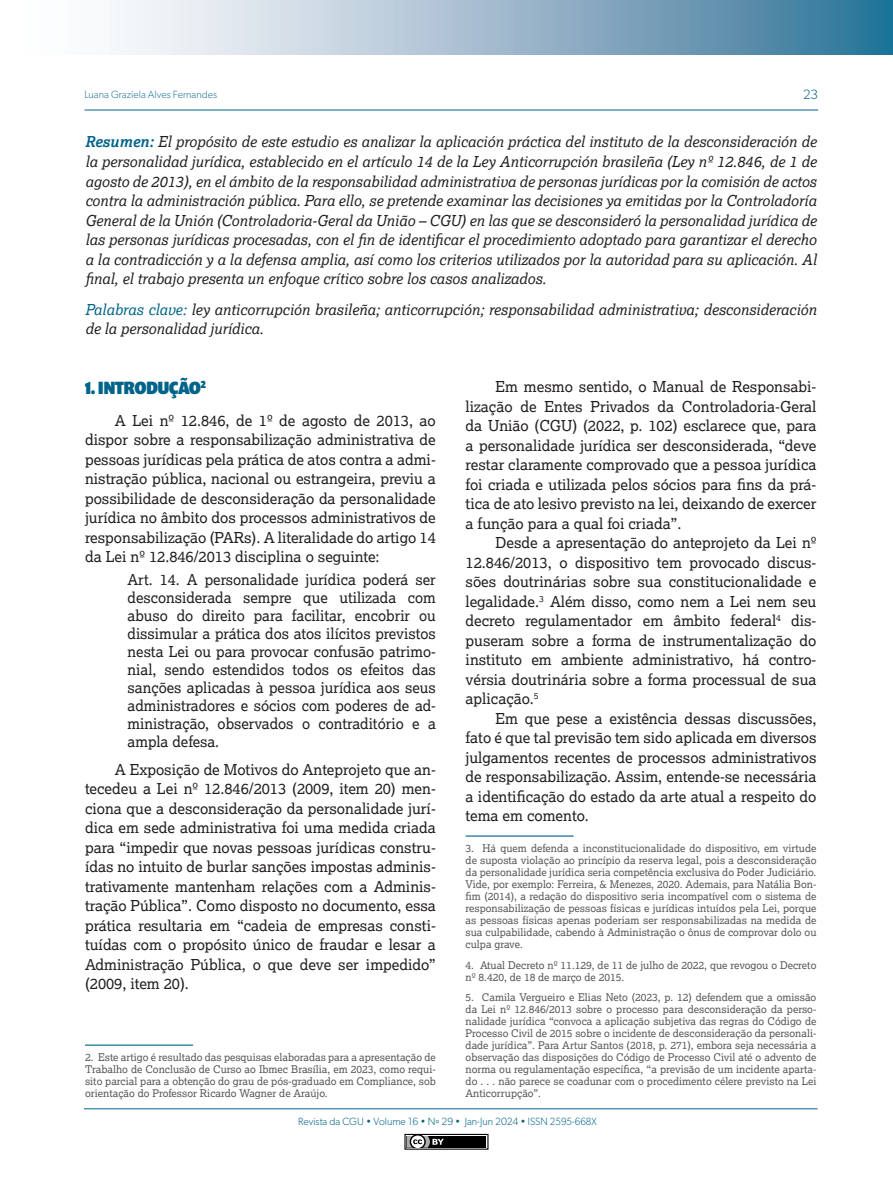
<style>
.page{position:relative;width:893px;height:1191px;background:#fff}
.page>*{position:absolute;margin:0;border:0;box-sizing:border-box;transform-origin:0 0}
.TÍTULO_DUAS_COLUNAS{font:900 18px "Prenton RP Cond";color:#006389}
.TEXTO_DUAS_COLUNAS{font:15px/19.5px "Lexia";color:#231f20;text-align:justify}
.RESUMO{font:italic 15px/19.5px "Lexia";color:#231f20;text-align:justify}
.TEXTO_DUAS_COLUNAS_-_CITAÇÃO{font:15px/18px "Lexia";color:#231f20;text-align:justify}
.t1{font:300 13.5px "Gibson";color:#006389}
.NOTA_DE_RODAPÉ{font:10.5px/12px "Lexia";color:#57585a;text-align:justify}
.t2{font:300 10.5px "Gibson";color:#006389}
.t3{font:300 10.5px "Gibson";color:#237699}
.s1{font-weight:700;color:#006389}
.s2{color:#006389}
</style>
<div class="page">
<svg style="left:117px;top:0;width:776px;height:54px;background:#99b7cb"></svg>
<hr style="left:84px;top:110px;width:734px;height:1px;background:#006389">
<hr style="left:84px;top:1108px;width:734px;height:1px;background:#006389">
<div style="left:404px;top:1133px;width:84px;height:16px;border:1px solid #000"></div>
<div style="left:407px;top:1135px;width:79px;height:12px;background:#000"></div>
<svg style="left:407px;top:1135px;width:37px;height:12px"></svg>
<hr style="left:85px;top:1044px;width:108px;height:1px;background:#006389">
<hr style="left:466px;top:835px;width:108px;height:1px;background:#006389">
<p class="t3" style="left:84px;top:88px;width:134px">Luana Graziela Alves Fernandes</p>
<p class="t1" style="left:803px;top:86px;width:17px">23</p>
<p class="RESUMO" style="left:85px;top:132px;width:733px"><span class="s1">Resumen:</span> El propósito de este estudio es analizar la aplicación práctica del instituto de la desconsideración de la personalidad jurídica, establecido en el artículo 14 de la Ley Anticorrupción brasileña (Ley nº 12.846, de 1 de agosto de 2013), en el ámbito de la responsabilidad administrativa de personas jurídicas por la comisión de actos contra la administración pública. Para ello, se pretende examinar las decisiones ya emitidas por la Controladoría General de la Unión (Controladoria-Geral da União – CGU) en las que se desconsideró la personalidad jurídica de las personas jurídicas procesadas, con el fin de identificar el procedimiento adoptado para garantizar el derecho a la contradicción y a la defensa amplia, así como los criterios utilizados por la autoridad para su aplicación. Al final, el trabajo presenta un enfoque crítico sobre los casos analizados.</p>
<p class="RESUMO" style="left:85px;top:299px;width:733px"><span class="s2">Palabras clave:</span> ley anticorrupción brasileña; anticorrupción; responsabilidad administrativa; desconsideración de la personalidad jurídica.</p>
<p class="TÍTULO_DUAS_COLUNAS" style="left:85px;top:376px;width:122px">1. INTRODUÇÃO<sup>2</sup></p>
<p class="TEXTO_DUAS_COLUNAS" style="left:85px;top:410px;width:352px;text-indent:30px">A Lei nº 12.846, de 1º de agosto de 2013, ao dispor sobre a responsabilização administrativa de pessoas jurídicas pela prática de atos contra a admi&shy;nistração pública, nacional ou estrangeira, previu a possibilidade de desconsideração da personalidade jurídica no âmbito dos processos administrativos de responsabilização (PARs). A literalidade do artigo 14 da Lei nº 12.846/2013 disciplina o seguinte:</p>
<p class="TEXTO_DUAS_COLUNAS_-_CITAÇÃO" style="left:128px;top:570px;width:310px">Art. 14. A personalidade jurídica poderá ser desconsiderada sempre que utilizada com abuso do direito para facilitar, encobrir ou dissimular a prática dos atos ilícitos previstos nesta Lei ou para provocar confusão patrimo&shy;nial, sendo estendidos todos os efeitos das sanções aplicadas à pessoa jurídica aos seus administradores e sócios com poderes de ad&shy;ministração, observados o contraditório e a ampla defesa.</p>
<p class="TEXTO_DUAS_COLUNAS" style="left:85px;top:759px;width:352px;text-indent:30px">A Exposição de Motivos do Anteprojeto que an&shy;tecedeu a Lei nº 12.846/2013 (2009, item 20) men&shy;ciona que a desconsideração da personalidade jurí&shy;dica em sede administrativa foi uma medida criada para “impedir que novas pessoas jurídicas constru&shy;ídas no intuito de burlar sanções impostas adminis&shy;trativamente mantenham relações com a Adminis&shy;tração Pública”. Como disposto no documento, essa prática resultaria em “cadeia de empresas consti&shy;tuídas com o propósito único de fraudar e lesar a Administração Pública, o que deve ser impedido” (2009, item 20).</p>
<p class="NOTA_DE_RODAPÉ" style="left:85px;top:1051px;width:352px">2. Este artigo é resultado das pesquisas elaboradas para a apresentação de Trabalho de Conclusão de Curso ao Ibmec Brasília, em 2023, como requi&shy;sito parcial para a obtenção do grau de pós-graduado em Compliance, sob orientação do Professor Ricardo Wagner de Araújo.</p>
<p class="TEXTO_DUAS_COLUNAS" style="left:466px;top:376px;width:352px;text-indent:30px">Em mesmo sentido, o Manual de Responsabi&shy;lização de Entes Privados da Controladoria-Geral da União (CGU) (2022, p. 102) esclarece que, para a personalidade jurídica ser desconsiderada, “deve restar claramente comprovado que a pessoa jurídica foi criada e utilizada pelos sócios para fins da prá&shy;tica de ato lesivo previsto na lei, deixando de exercer a função para a qual foi criada”.</p>
<p class="TEXTO_DUAS_COLUNAS" style="left:466px;top:532px;width:352px;text-indent:30px">Desde a apresentação do anteprojeto da Lei nº 12.846/2013, o dispositivo tem provocado discus&shy;sões doutrinárias sobre sua constitucionalidade e legalidade.<sup>3</sup> Além disso, como nem a Lei nem seu decreto regulamentador em âmbito federal<sup>4</sup> dis&shy;puseram sobre a forma de instrumentalização do instituto em ambiente administrativo, há contro&shy;vérsia doutrinária sobre a forma processual de sua aplicação.<sup>5</sup></p>
<p class="TEXTO_DUAS_COLUNAS" style="left:466px;top:708px;width:352px;text-indent:30px">Em que pese a existência dessas discussões, fato é que tal previsão tem sido aplicada em diversos julgamentos recentes de processos administrativos de responsabilização. Assim, entende-se necessária a identificação do estado da arte atual a respeito do tema em comento.</p>
<p class="NOTA_DE_RODAPÉ" style="left:466px;top:842px;width:352px">3. Há quem defenda a inconstitucionalidade do dispositivo, em virtude de suposta violação ao princípio da reserva legal, pois a desconsideração da personalidade jurídica seria competência exclusiva do Poder Judiciário.<br>Vide, por exemplo: Ferreira, &amp; Menezes, 2020. Ademais, para Natália Bon&shy;fim (2014), a redação do dispositivo seria incompatível com o sistema de responsabilização de pessoas físicas e jurídicas intuídos pela Lei, porque as pessoas físicas apenas poderiam ser responsabilizadas na medida de sua culpabilidade, cabendo à Administração o ônus de comprovar dolo ou culpa grave.</p>
<p class="NOTA_DE_RODAPÉ" style="left:466px;top:958px;width:352px">4. Atual Decreto nº 11.129, de 11 de julho de 2022, que revogou o Decreto nº 8.420, de 18 de março de 2015.</p>
<p class="NOTA_DE_RODAPÉ" style="left:466px;top:991px;width:352px">5. Camila Vergueiro e Elias Neto (2023, p. 12) defendem que a omissão da Lei nº 12.846/2013 sobre o processo para desconsideração da perso&shy;nalidade jurídica “convoca a aplicação subjetiva das regras do Código de Processo Civil de 2015 sobre o incidente de desconsideração da personali&shy;dade jurídica”. Para Artur Santos (2018, p. 271), embora seja necessária a observação das disposições do Código de Processo Civil até o advento de norma ou regulamentação específica, “a previsão de um incidente aparta&shy;do . . . não parece se coadunar com o procedimento célere previsto na Lei Anticorrupção”.</p>
<p class="t2" style="left:298px;top:1115px;width:300px">Revista da CGU • Volume 16 • Nº 29 • Jan-Jun 2024 • ISSN 2595-668X</p>
</div>
